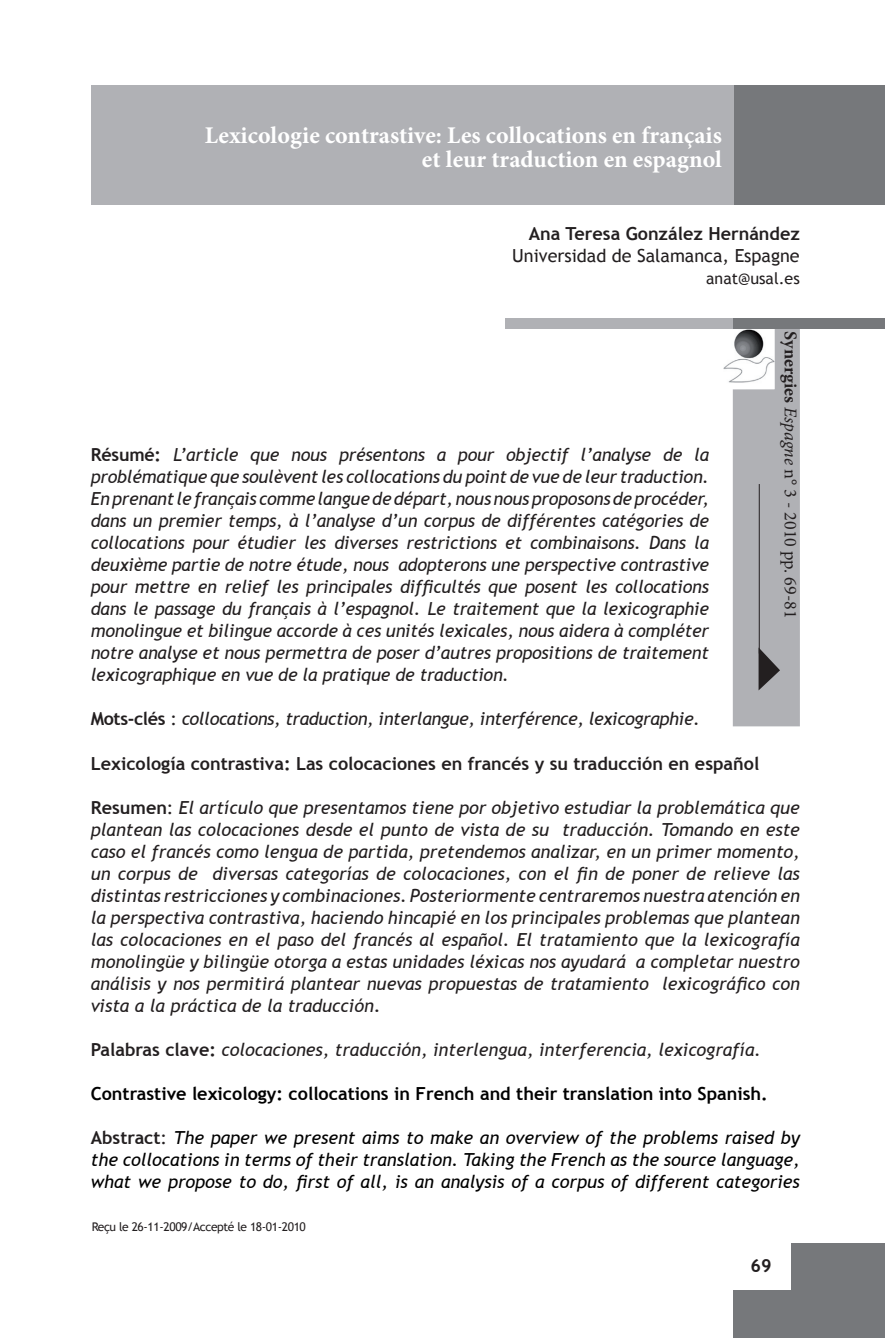
<style>
.page{position:relative;width:885px;height:1338px;background:#fff}
.page>*{position:absolute;margin:0;border:0;box-sizing:border-box;transform-origin:0 0}
.t1{font:700 24px/24px "Minion Pro";color:#fff;text-align:right}
.t2{font:italic 18px/22px "Trebuchet MS";letter-spacing:-.005em;color:#231f20;text-align:justify}
.t3{font:italic 18px/22px "Trebuchet MS";color:#000;text-align:justify}
.t4{font:700 18px "Trebuchet MS";color:#231f20}
.t5{font:700 18px "Trebuchet MS";color:#000}
.t6{font:18px "Minion Pro";color:#231f20}
.t7{font:18px "Trebuchet MS";color:#231f20}
.t8{font:16px "Trebuchet MS";color:#231f20}
.t9{font:12px "Trebuchet MS";letter-spacing:-.03em;color:#231f20}
.s1{font-weight:700;font-style:normal}
.s2{font-style:normal}
.s3{font-weight:700}
.s4{font-style:italic}
.s5{font-family:"Trebuchet";font-weight:700}
.s6{font-weight:700;font-style:normal;color:#231f20}
.s7{font-style:normal;color:#231f20}
</style>
<div class="page">
<div style="left:733px;top:1243px;width:151px;height:95px;background:#76787b"></div>
<div style="left:731px;top:1242px;width:59px;height:48px;background:#fff"></div>
<div style="left:505px;top:318px;width:230px;height:11px;background:#b0b1b5"></div>
<div style="left:730px;top:85px;width:154px;height:119px;background:#76787b"></div>
<div style="left:732px;top:327px;width:67px;height:399px;background:#b0b1b5"></div>
<div style="left:733px;top:318px;width:151px;height:11px;background:#76787b"></div>
<svg style="left:758px;top:647px;width:22px;height:43px"></svg>
<img style="left:723px;top:329px;width:51px;height:60px">
<hr style="left:758px;top:484px;width:1px;height:170px;background:#231f20">
<div style="left:91px;top:85px;width:642px;height:120px;background:#b0b1b5"></div>
<h1 class="t1" style="left:205px;top:123px;width:518px">Lexicologie contrastive: Les collocations en français et leur traduction en espagnol</h1>
<p class="t4" style="left:528px;top:222px;width:272px">Ana Teresa González Hernández</p>
<p class="t7" style="left:512px;top:245px;width:289px">Universidad de Salamanca, Espagne</p>
<p class="t8" style="left:706px;top:269px;width:95px">anat@usal.es</p>
<p class="t2" style="left:91px;top:444px;width:619px"><span class="s1">Résumé:</span> L’article que nous présentons a pour objectif l’analyse de la problématique que soulèvent les collocations du point de vue de leur traduction.<br>En prenant le français comme langue de départ, nous nous proposons de procéder, dans un premier temps, à l’analyse d’un corpus de différentes catégories de collocations pour étudier les diverses restrictions et combinaisons. Dans la deuxième partie de notre étude, nous adopterons une perspective contrastive pour mettre en relief les principales difficultés que posent les collocations dans le passage du français à l’espagnol. Le traitement que la lexicographie monolingue et bilingue accorde à ces unités lexicales, nous aidera à compléter notre analyse et nous permettra de poser d’autres propositions de traitement lexicographique en vue de la pratique de traduction.</p>
<p class="t2" style="left:91px;top:708px;width:610px"><span class="s1">Mots-clés</span> <span class="s2">:</span> collocations, traduction, interlangue, interférence, lexicographie.</p>
<p class="t6" style="left:802px;top:331px;width:288px;rotate:90deg"><span class="s3">Synergies</span> <span class="s4">Espagne</span> n° 3 - 2010 pp. 69-81</p>
<p class="t4" style="left:91px;top:752px;width:670px">Lexicología contrastiva: Las colocaciones en francés y su traducción en español</p>
<p class="t2" style="left:91px;top:797px;width:710px"><span class="s1">Resumen</span><span class="s2">:</span> El artículo que presentamos tiene por objetivo estudiar la problemática que plantean las colocaciones desde el punto de vista de su traducción. Tomando en este caso el francés como lengua de partida, pretendemos analizar, en un primer momento, un corpus de diversas categorías de colocaciones, con el fin de poner de relieve las distintas restricciones y combinaciones. Posteriormente centraremos nuestra atención en la perspectiva contrastiva, haciendo hincapié en los principales problemas que plantean las colocaciones en el paso del francés al español. El tratamiento que la lexicografía monolingüe y bilingüe otorga a estas unidades léxicas nos ayudará a completar nuestro análisis y nos permitirá plantear nuevas propuestas de tratamiento lexicográfico con vista a la práctica de la traducción<span class="s5">.</span></p>
<p class="t2" style="left:91px;top:1039px;width:671px"><span class="s1">Palabras clave:</span> colocaciones, traducción, interlengua, interferencia, lexicografía.</p>
<p class="t5" style="left:91px;top:1082px;width:678px">Contrastive lexicology: collocations in French and their translation into Spanish.</p>
<p class="t3" style="left:91px;top:1127px;width:710px"><span class="s6">Abstract</span><span class="s7">:</span> The paper we present aims to make an overview of the problems raised by the collocations in terms of their translation. Taking the French as the source language, what we propose to do, first of all, is an analysis of a corpus of different categories</p>
<p class="t9" style="left:92px;top:1219px;width:216px">Reçu le 26-11-2009/Accepté le 18-01-2010</p>
<p class="t4" style="left:750px;top:1255px;width:23px">69</p>
</div>
